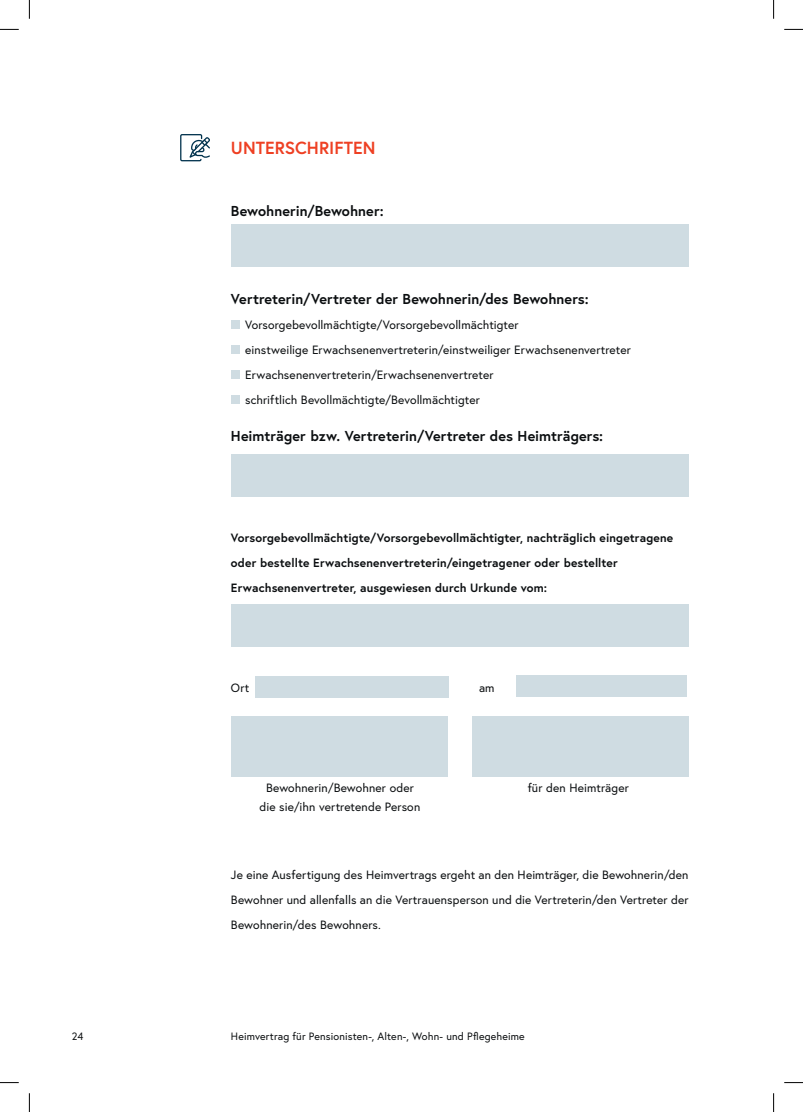
<style>
.page{position:relative;width:803px;height:1112px;background:#fff}
.page>*{position:absolute;margin:0;border:0;box-sizing:border-box;transform-origin:0 0}
.t1{font:700 17.5px "Europa Austria";color:#ee4023}
.t2{font:700 14.38px "Europa Austria";letter-spacing:.005em;color:#0b0e10}
.t3{font:12px/25px "Europa Austria";letter-spacing:.01em;color:#0b0e10}
.t4{font:700 12px/25px "Europa Austria";letter-spacing:.01em;color:#0b0e10}
.t5{font:10.62px "Europa Austria";letter-spacing:.015em;color:#0b0e10}
</style>
<div class="page">
<div style="left:231px;top:224px;width:457px;height:42px;background:#cfdce2"></div>
<div style="left:231px;top:320px;width:8px;height:9px;background:#cfdce2"></div>
<div style="left:231px;top:345px;width:8px;height:9px;background:#cfdce2"></div>
<div style="left:231px;top:370px;width:8px;height:9px;background:#cfdce2"></div>
<div style="left:231px;top:395px;width:8px;height:9px;background:#cfdce2"></div>
<div style="left:231px;top:454px;width:457px;height:42px;background:#cfdce2"></div>
<div style="left:231px;top:604px;width:457px;height:42px;background:#cfdce2"></div>
<div style="left:256px;top:675px;width:193px;height:22px;background:#cfdce2"></div>
<div style="left:516px;top:675px;width:170px;height:21px;background:#cfdce2"></div>
<div style="left:231px;top:716px;width:216px;height:60px;background:#cfdce2"></div>
<div style="left:472px;top:716px;width:216px;height:60px;background:#cfdce2"></div>
<svg style="left:180px;top:134px;width:30px;height:27px"></svg>
<svg style="left:0;top:29px;width:19px;height:1px"></svg>
<svg style="left:784px;top:29px;width:19px;height:1px"></svg>
<svg style="left:0;top:1082px;width:19px;height:1px"></svg>
<svg style="left:784px;top:1082px;width:19px;height:1px"></svg>
<svg style="left:29px;top:0;width:1px;height:19px"></svg>
<svg style="left:29px;top:1093px;width:1px;height:18px"></svg>
<svg style="left:773px;top:0;width:1px;height:19px"></svg>
<svg style="left:773px;top:1093px;width:1px;height:18px"></svg>
<h1 class="t1" style="left:231px;top:136px;width:146px">UNTERSCHRIFTEN</h1>
<p class="t2" style="left:231px;top:201px;width:154px">Bewohnerin/Bewohner:</p>
<p class="t2" style="left:231px;top:289px;width:359px">Vertreterin/Vertreter der Bewohnerin/des Bewohners:</p>
<p class="t3" style="left:245px;top:312px;width:387px">Vorsorgebevollmächtigte/Vorsorgebevollmächtigter<br>einstweilige Erwachsenenvertreterin/einstweiliger Erwachsenenvertreter Erwachsenenvertreterin/Erwachsenenvertreter<br>schriftlich Bevollmächtigte/Bevollmächtigter</p>
<p class="t2" style="left:231px;top:426px;width:374px">Heimträger bzw. Vertreterin/Vertreter des Heimträgers:</p>
<p class="t4" style="left:231px;top:524px;width:444px">Vorsorgebevollmächtigte/Vorsorgebevollmächtigter, nachträglich eingetragene oder bestellte Erwachsenenvertreterin/eingetragener oder bestellter<br>Erwachsenenvertreter, ausgewiesen durch Urkunde vom:</p>
<p class="t3" style="left:231px;top:674px;width:20px">Ort</p>
<p class="t3" style="left:479px;top:674px;width:17px">am</p>
<p class="t3" style="left:260px;top:777px;width:162px;line-height:19.5px;text-align:center">Bewohnerin/Bewohner oder die sie/ihn vertretende Person</p>
<p class="t3" style="left:528px;top:774px;width:103px">für den Heimträger</p>
<p class="t3" style="left:231px;top:862px;width:459px;text-align:justify">Je eine Ausfertigung des Heimvertrags ergeht an den Heimträger, die Bewohnerin/den Bewohner und allenfalls an die Vertrauensperson und die Vertreterin/den Vertreter der Bewohnerin/des Bewohners.</p>
<p class="t5" style="left:72px;top:1029px;width:13px">24</p>
<p class="t5" style="left:231px;top:1029px;width:295px">Heimvertrag für Pensionisten-, Alten-, Wohn- und Pflegeheime</p>
</div>
